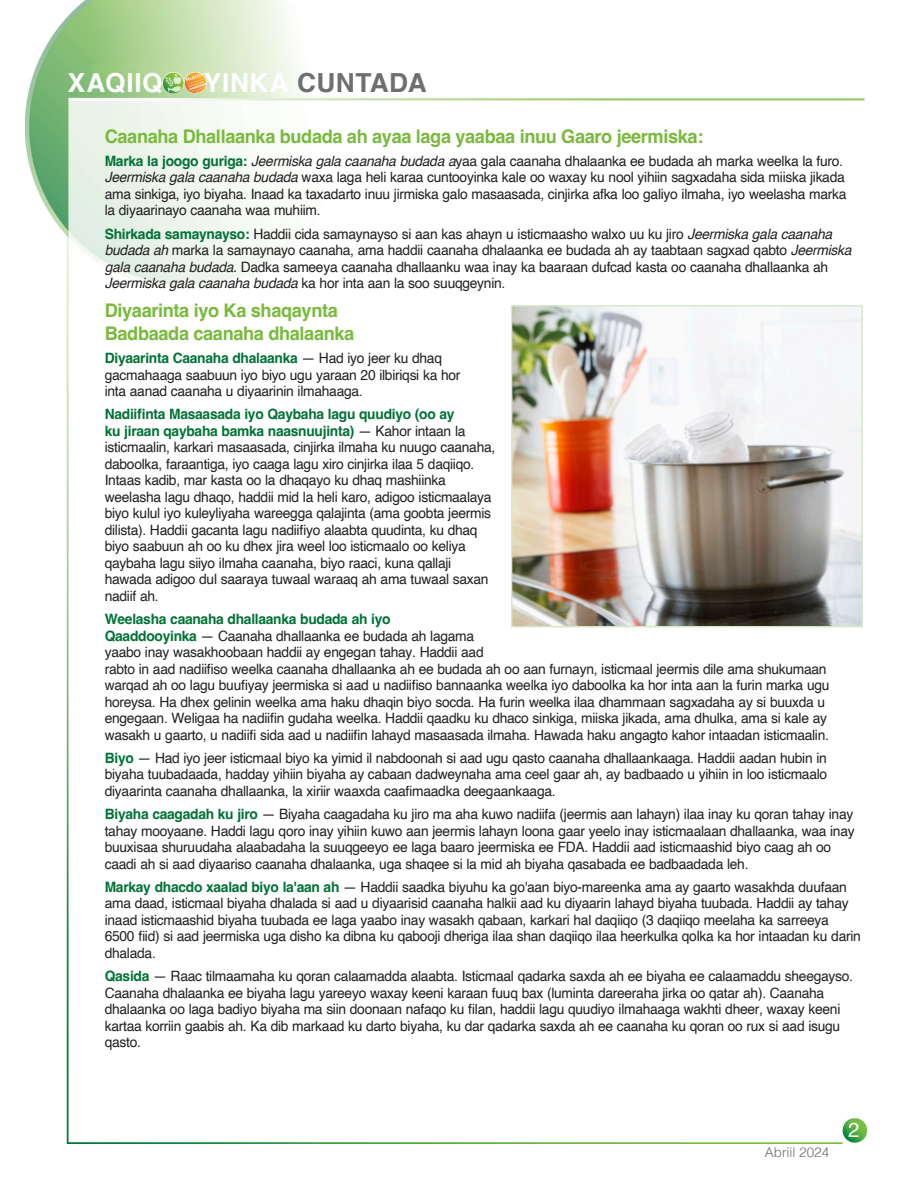
<style>
.page{position:relative;width:918px;height:1188px;background:#fff}
.page>*{position:absolute;margin:0;border:0;box-sizing:border-box;transform-origin:0 0}
.t1{font:700 26.25px "Helvetica";letter-spacing:.02em;color:#fff}
.t2{font:20.25px "Helvetica";color:#fff}
.t3{font:700 18.75px/22.5px "Helvetica";letter-spacing:-.02em;color:#79ba3e}
.t4{font:14.25px/16.5px "Helvetica";letter-spacing:-.02em;color:#231f20}
.t5{font:300 13.5px "Helvetica";color:#6c6d70}
.s1{color:#6d6f71}
.s2{font-weight:700;color:#007236}
.s3{font-style:italic}
</style>
<div class="page">
<img style="left:24px;top:0;width:844px;height:1144px">
<img style="left:162px;top:72px;width:22px;height:21px;border-radius:11px">
<img style="left:184px;top:72px;width:23px;height:21px;border-radius:11px">
<img style="left:513px;top:307px;width:348px;height:318px">
<div style="left:511px;top:305px;width:352px;height:322px;border:1px solid #d9e9c8"></div>
<h1 class="t1" style="left:68px;top:67px;width:360px">XAQIIQOOYINKA <span class="s1">CUNTADA</span></h1>
<h4 class="t3" style="left:105px;top:127px;width:600px">Caanaha Dhallaanka budada ah ayaa laga yaabaa inuu Gaaro jeermiska:</h4>
<p class="t4" style="left:105px;top:153px;width:743px"><span class="s2">Marka la joogo guriga:</span> <span class="s3">Jeermiska gala caanaha budada a</span>yaa gala caanaha dhalaanka ee budada ah marka weelka la furo.<br><span class="s3">Jeermiska gala caanaha budada</span> waxa laga heli karaa cuntooyinka kale oo waxay ku nool yihiin sagxadaha sida miiska jikada ama sinkiga, iyo biyaha. Inaad ka taxadarto inuu jirmiska galo masaasada, cinjirka afka loo galiyo ilmaha, iyo weelasha marka la diyaarinayo caanaha waa muhiim.</p>
<p class="t4" style="left:105px;top:226px;width:748px"><span class="s2">Shirkada samaynayso:</span> Haddii cida samaynayso si aan kas ahayn u isticmaasho walxo uu ku jiro <span class="s3">Jeermiska gala caanaha budada ah</span> marka la samaynayo caanaha, ama haddii caanaha dhalaanka ee budada ah ay taabtaan sagxad qabto <span class="s3">Jeermiska gala caanaha budada.</span> Dadka sameeya caanaha dhallaanku waa inay ka baaraan dufcad kasta oo caanaha dhallaanka ah <span class="s3">Jeermiska gala caanaha budada</span> ka hor inta aan la soo suuqgeynin.</p>
<h4 class="t3" style="left:105px;top:302px;width:251px">Diyaarinta iyo Ka shaqaynta<br>Badbaada caanaha dhalaanka</h4>
<p class="t4" style="left:105px;top:350px;width:357px"><span class="s2">Diyaarinta Caanaha dhalaanka</span> — Had iyo jeer ku dhaq gacmahaaga saabuun iyo biyo ugu yaraan 20 ilbiriqsi ka hor inta aanad caanaha u diyaarinin ilmahaaga.</p>
<p class="t4" style="left:105px;top:407px;width:392px"><span class="s2">Nadiifinta Masaasada iyo Qaybaha lagu quudiyo (oo ay<br>ku jiraan qaybaha bamka naasnuujinta)</span> — Kahor intaan la isticmaalin, karkari masaasada, cinjirka ilmaha ku nuugo caanaha, daboolka, faraantiga, iyo caaga lagu xiro cinjirka ilaa 5 daqiiqo.<br>Intaas kadib, mar kasta oo la dhaqayo ku dhaq mashiinka weelasha lagu dhaqo, haddii mid la heli karo, adigoo isticmaalaya biyo kulul iyo kuleyliyaha wareegga qalajinta (ama goobta jeermis dilista). Haddii gacanta lagu nadiifiyo alaabta quudinta, ku dhaq biyo saabuun ah oo ku dhex jira weel loo isticmaalo oo keliya qaybaha lagu siiyo ilmaha caanaha, biyo raaci, kuna qallaji hawada adigoo dul saaraya tuwaal waraaq ah ama tuwaal saxan nadiif ah.</p>
<p class="t4" style="left:105px;top:611px;width:726px"><span class="s2">Weelasha caanaha dhallaanka budada ah iyo<br>Qaaddooyinka</span> — Caanaha dhallaanka ee budada ah lagama<br>yaabo inay wasakhoobaan haddii ay engegan tahay. Haddii aad<br>rabto in aad nadiifiso weelka caanaha dhallaanka ah ee budada ah oo aan furnayn, isticmaal jeermis dile ama shukumaan warqad ah oo lagu buufiyay jeermiska si aad u nadiifiso bannaanka weelka iyo daboolka ka hor inta aan la furin marka ugu horeysa. Ha dhex gelinin weelka ama haku dhaqin biyo socda. Ha furin weelka ilaa dhammaan sagxadaha ay si buuxda u engegaan. Weligaa ha nadiifin gudaha weelka. Haddii qaadku ku dhaco sinkiga, miiska jikada, ama dhulka, ama si kale ay wasakh u gaarto, u nadiifi sida aad u nadiifin lahayd masaasada ilmaha. Hawada haku angagto kahor intaadan isticmaalin.</p>
<p class="t4" style="left:105px;top:750px;width:724px;text-align:justify"><span class="s2">Biyo</span> — Had iyo jeer isticmaal biyo ka yimid il nabdoonah si aad ugu qasto caanaha dhallaankaaga. Haddii aadan hubin in biyaha tuubadaada, hadday yihiin biyaha ay cabaan dadweynaha ama ceel gaar ah, ay badbaado u yihiin in loo isticmaalo diyaarinta caanaha dhallaanka, la xiriir waaxda caafimaadka deegaankaaga.</p>
<p class="t4" style="left:105px;top:806px;width:751px"><span class="s2">Biyaha caagadah ku jiro</span> — Biyaha caagadaha ku jiro ma aha kuwo nadiifa (jeermis aan lahayn) ilaa inay ku qoran tahay inay tahay mooyaane. Haddi lagu qoro inay yihiin kuwo aan jeermis lahayn loona gaar yeelo inay isticmaalaan dhallaanka, waa inay buuxisaa shuruudaha alaabadaha la suuqgeeyo ee laga baaro jeermiska ee FDA. Haddii aad isticmaashid biyo caag ah oo caadi ah si aad diyaariso caanaha dhalaanka, uga shaqee si la mid ah biyaha qasabada ee badbaadada leh.</p>
<p class="t4" style="left:105px;top:879px;width:758px"><span class="s2">Markay dhacdo xaalad biyo la'aan ah</span> — Haddii saadka biyuhu ka go'aan biyo-mareenka ama ay gaarto wasakhda duufaan ama daad, isticmaal biyaha dhalada si aad u diyaarisid caanaha halkii aad ku diyaarin lahayd biyaha tuubada. Haddii ay tahay inaad isticmaashid biyaha tuubada ee laga yaabo inay wasakh qabaan, karkari hal daqiiqo (3 daqiiqo meelaha ka sarreeya 6500 fiid) si aad jeermiska uga disho ka dibna ku qabooji dheriga ilaa shan daqiiqo ilaa heerkulka qolka ka hor intaadan ku darin dhalada.</p>
<p class="t4" style="left:105px;top:968px;width:750px"><span class="s2">Qasida</span> — Raac tilmaamaha ku qoran calaamadda alaabta. Isticmaal qadarka saxda ah ee biyaha ee calaamaddu sheegayso.<br>Caanaha dhalaanka ee biyaha lagu yareeyo waxay keeni karaan fuuq bax (luminta dareeraha jirka oo qatar ah). Caanaha dhalaanka oo laga badiyo biyaha ma siin doonaan nafaqo ku filan, haddii lagu quudiyo ilmahaaga wakhti dheer, waxay keeni kartaa korriin gaabis ah. Ka dib markaad ku darto biyaha, ku dar qadarka saxda ah ee caanaha ku qoran oo rux si aad isugu qasto.</p>
<p class="t5" style="left:765px;top:1141px;width:66px">Abriil 2024</p>
<h2 class="t2" style="left:848px;top:1114px;width:13px">2</h2>
</div>
